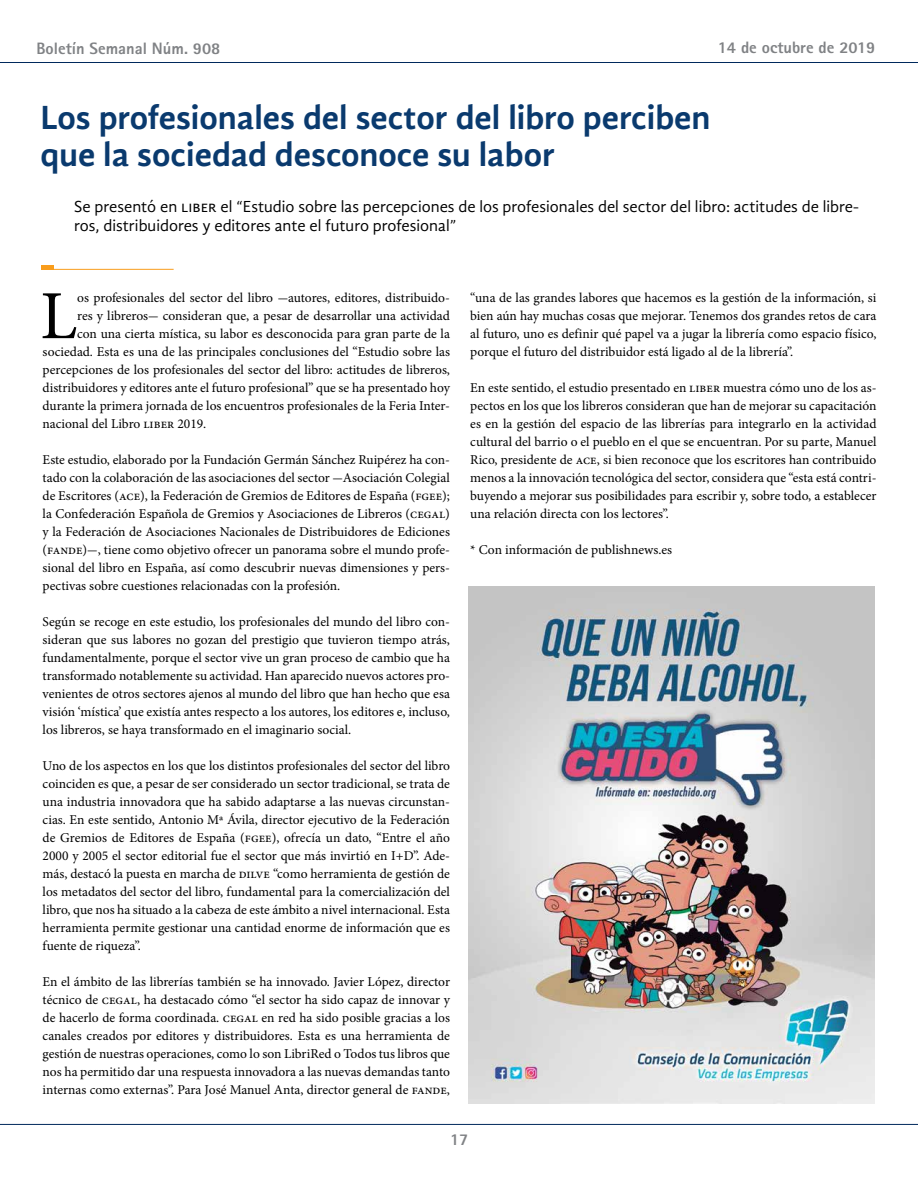
<style>
.page{position:relative;width:918px;height:1188px;background:#fff}
.page>*{position:absolute;margin:0;border:0;box-sizing:border-box;transform-origin:0 0}
.t1{font:68.85px "Minion Pro";color:#000}
.t2{font:700 34.5px/37.5px "Gandhi Sans";color:#0a3a6e}
.t3{font:16.5px/19.5px "Gandhi Sans";color:#000}
.t4{font:800 16.5px "Rotis Sans Serif";color:#808285}
.t5{font:13.5px/18px "Minion Pro";letter-spacing:-.01em;color:#000;text-align:justify}
</style>
<div class="page">
<hr style="left:0;top:62px;width:918px;height:1px;background:#00295c">
<hr style="left:0;top:1124px;width:918px;height:1px;background:#00295c">
<hr style="left:42px;top:269px;width:132px;height:1px;background:#f99d1c">
<hr style="left:42px;top:266px;width:12px;height:4px;background:#f99d1c">
<img style="left:468px;top:586px;width:406px;height:517px">
<p class="t4" style="left:36px;top:38px;width:185px">Boletín Semanal Núm. 908</p>
<p class="t4" style="left:718px;top:37px;width:159px">14 de octubre de 2019</p>
<h2 class="t2" style="left:41px;top:98px;width:672px">Los profesionales del sector del libro perciben que la sociedad desconoce su labor</h2>
<p class="t3" style="left:74px;top:197px;width:786px">Se presentó en liber el “Estudio sobre las percepciones de los profesionales del sector del libro: actitudes de libre&shy;ros, distribuidores y editores ante el futuro profesional”</p>
<h1 class="t1" style="left:40px;top:270px;width:39px">L</h1>
<p class="t5" style="left:77px;top:289px;width:374px">os profesionales del sector del libro -autores, editores, distribuido-</p>
<p class="t5" style="left:77px;top:307px;width:374px">res y libreros- consideran que, a pesar de desarrollar una actividad</p>
<p class="t5" style="left:77px;top:325px;width:374px">con una cierta mística, su labor es desconocida para gran parte de la</p>
<p class="t5" style="left:43px;top:343px;width:409px">sociedad. Esta es una de las principales conclusiones del “Estudio sobre las</p>
<p class="t5" style="left:43px;top:361px;width:409px">percepciones de los profesionales del sector del libro: actitudes de libreros,</p>
<p class="t5" style="left:43px;top:379px;width:409px">distribuidores y editores ante el futuro profesional” que se ha presentado hoy</p>
<p class="t5" style="left:43px;top:397px;width:409px">durante la primera jornada de los encuentros profesionales de la Feria Inter-</p>
<p class="t5" style="left:43px;top:415px;width:165px">nacional del Libro liber 2019.</p>
<p class="t5" style="left:43px;top:451px;width:409px">Este estudio, elaborado por la Fundación Germán Sánchez Ruipérez ha con&shy;tado con la colaboración de las asociaciones del sector -Asociación Colegial de Escritores (ace), la Federación de Gremios de Editores de España (fgee); la Confederación Española de Gremios y Asociaciones de Libreros (cegal) y la Federación de Asociaciones Nacionales de Distribuidores de Ediciones (fande)-, tiene como objetivo ofrecer un panorama sobre el mundo profe&shy;sional del libro en España, así como descubrir nuevas dimensiones y pers&shy;pectivas sobre cuestiones relacionadas con la profesión.</p>
<p class="t5" style="left:43px;top:613px;width:409px">Según se recoge en este estudio, los profesionales del mundo del libro con&shy;sideran que sus labores no gozan del prestigio que tuvieron tiempo atrás, fundamentalmente, porque el sector vive un gran proceso de cambio que ha transformado notablemente su actividad. Han aparecido nuevos actores pro&shy;venientes de otros sectores ajenos al mundo del libro que han hecho que esa visión ‘mística’ que existía antes respecto a los autores, los editores e, incluso, los libreros, se haya transformado en el imaginario social.</p>
<p class="t5" style="left:43px;top:757px;width:409px">Uno de los aspectos en los que los distintos profesionales del sector del libro coinciden es que, a pesar de ser considerado un sector tradicional, se trata de una industria innovadora que ha sabido adaptarse a las nuevas circunstan&shy;cias. En este sentido, Antonio Mª Ávila, director ejecutivo de la Federación de Gremios de Editores de España (fgee), ofrecía un dato, “Entre el año 2000 y 2005 el sector editorial fue el sector que más invirtió en I+D”. Ade&shy;más, destacó la puesta en marcha de dilve “como herramienta de gestión de los metadatos del sector del libro, fundamental para la comercialización del libro, que nos ha situado a la cabeza de este ámbito a nivel internacional. Esta herramienta permite gestionar una cantidad enorme de información que es fuente de riqueza”.</p>
<p class="t5" style="left:43px;top:973px;width:409px">En el ámbito de las librerías también se ha innovado. Javier López, director técnico de cegal, ha destacado cómo “el sector ha sido capaz de innovar y de hacerlo de forma coordinada. cegal en red ha sido posible gracias a los canales creados por editores y distribuidores. Esta es una herramienta de gestión de nuestras operaciones, como lo son LibriRed o Todos tus libros que nos ha permitido dar una respuesta innovadora a las nuevas demandas tanto internas como externas”. Para José Manuel Anta, director general de fande,</p>
<p class="t5" style="left:470px;top:289px;width:408px">“una de las grandes labores que hacemos es la gestión de la información, si bien aún hay muchas cosas que mejorar. Tenemos dos grandes retos de cara al futuro, uno es definir qué papel va a jugar la librería como espacio físico, porque el futuro del distribuidor está ligado al de la librería”.</p>
<p class="t5" style="left:470px;top:379px;width:408px">En este sentido, el estudio presentado en liber muestra cómo uno de los as&shy;pectos en los que los libreros consideran que han de mejorar su capacitación es en la gestión del espacio de las librerías para integrarlo en la actividad cultural del barrio o el pueblo en el que se encuentran. Por su parte, Manuel Rico, presidente de ace, si bien reconoce que los escritores han contribuido menos a la innovación tecnológica del sector, considera que “esta está contri&shy;buyendo a mejorar sus posibilidades para escribir y, sobre todo, a establecer una relación directa con los lectores”.</p>
<p class="t5" style="left:470px;top:541px;width:203px">* Con información de publishnews.es</p>
<p class="t4" style="left:450px;top:1129px;width:20px">17</p>
</div>
